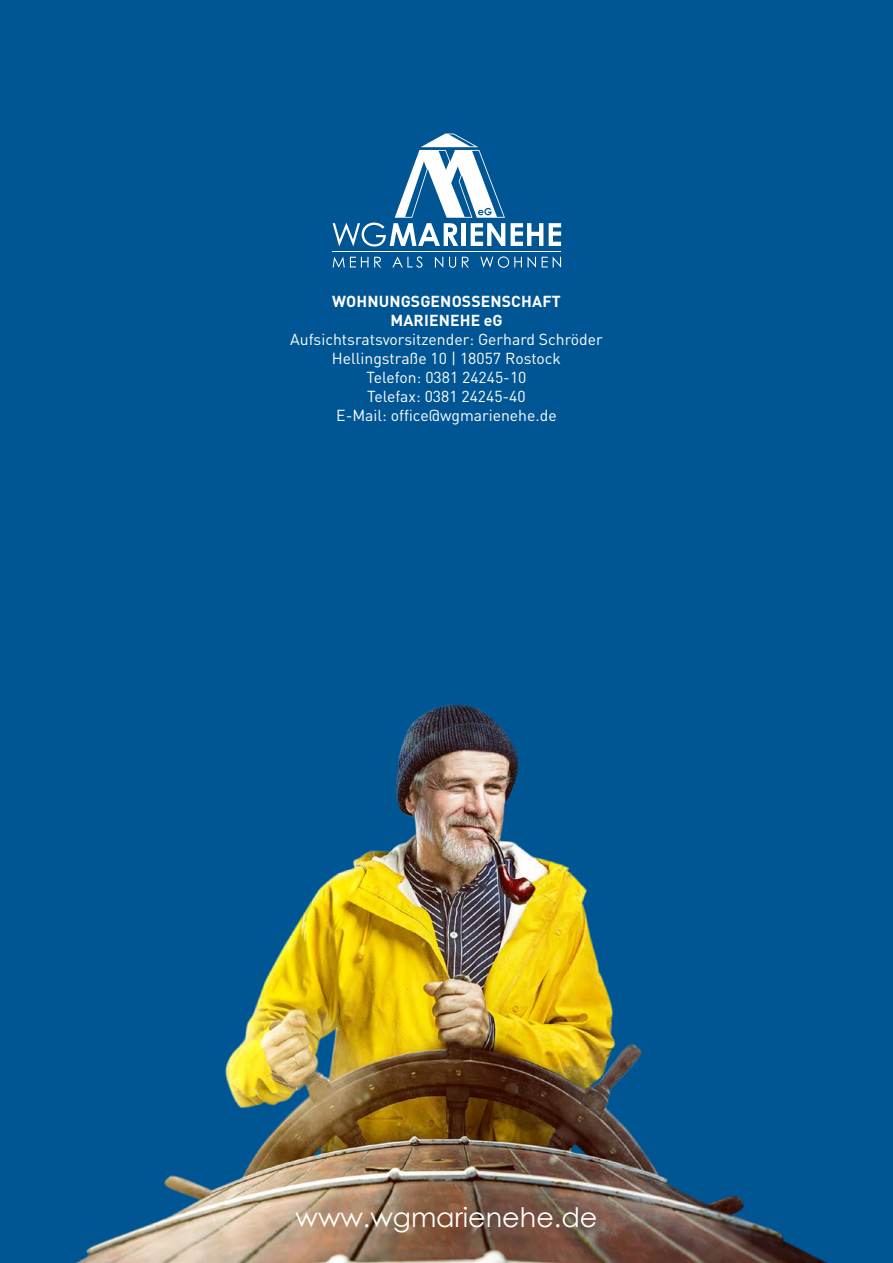
<style>
.page{position:relative;width:893px;height:1263px;background:#005694}
.page>*{position:absolute;margin:0;border:0;box-sizing:border-box;transform-origin:0 0}
.t1{font:27px "Century Gothic";color:#fff}
.t2{font:15.75px/18.9px "DIN Pro";color:#fff;text-align:center}
.t3{font:700 15.75px/18.9px "DIN Pro";letter-spacing:.01em;color:#fff;text-align:center}
</style>
<div class="page">
<img style="left:75px;top:704px;width:753px;height:559px">
<svg style="left:333px;top:134px;width:172px;height:112px"></svg>
<svg style="left:511px;top:223px;width:32px;height:23px"></svg>
<svg style="left:549px;top:223px;width:12px;height:23px"></svg>
<hr style="left:333px;top:251px;width:228px;height:1px;background:#fff">
<svg style="left:333px;top:257px;width:35px;height:10px"></svg>
<svg style="left:374px;top:257px;width:7px;height:10px"></svg>
<svg style="left:392px;top:256px;width:30px;height:12px"></svg>
<svg style="left:435px;top:257px;width:8px;height:10px"></svg>
<svg style="left:449px;top:257px;width:7px;height:11px"></svg>
<svg style="left:462px;top:257px;width:7px;height:10px"></svg>
<svg style="left:480px;top:256px;width:42px;height:12px"></svg>
<svg style="left:528px;top:257px;width:8px;height:10px"></svg>
<svg style="left:542px;top:257px;width:19px;height:10px"></svg>
<p class="t3" style="left:332px;top:291px;width:230px">WOHNUNGSGENOSSENSCHAFT<br>MARIENEHE eG</p>
<p class="t2" style="left:290px;top:329px;width:314px">Aufsichtsratsvorsitzender: Gerhard Schröder<br>Hellingstraße 10 | 18057 Rostock<br>Telefon: 0381 24245-10<br>Telefax: 0381 24245-40<br>E-Mail: office@wgmarienehe.de</p>
<h1 class="t1" style="left:296px;top:1198px;width:303px">www.wgmarienehe.de</h1>
</div>
